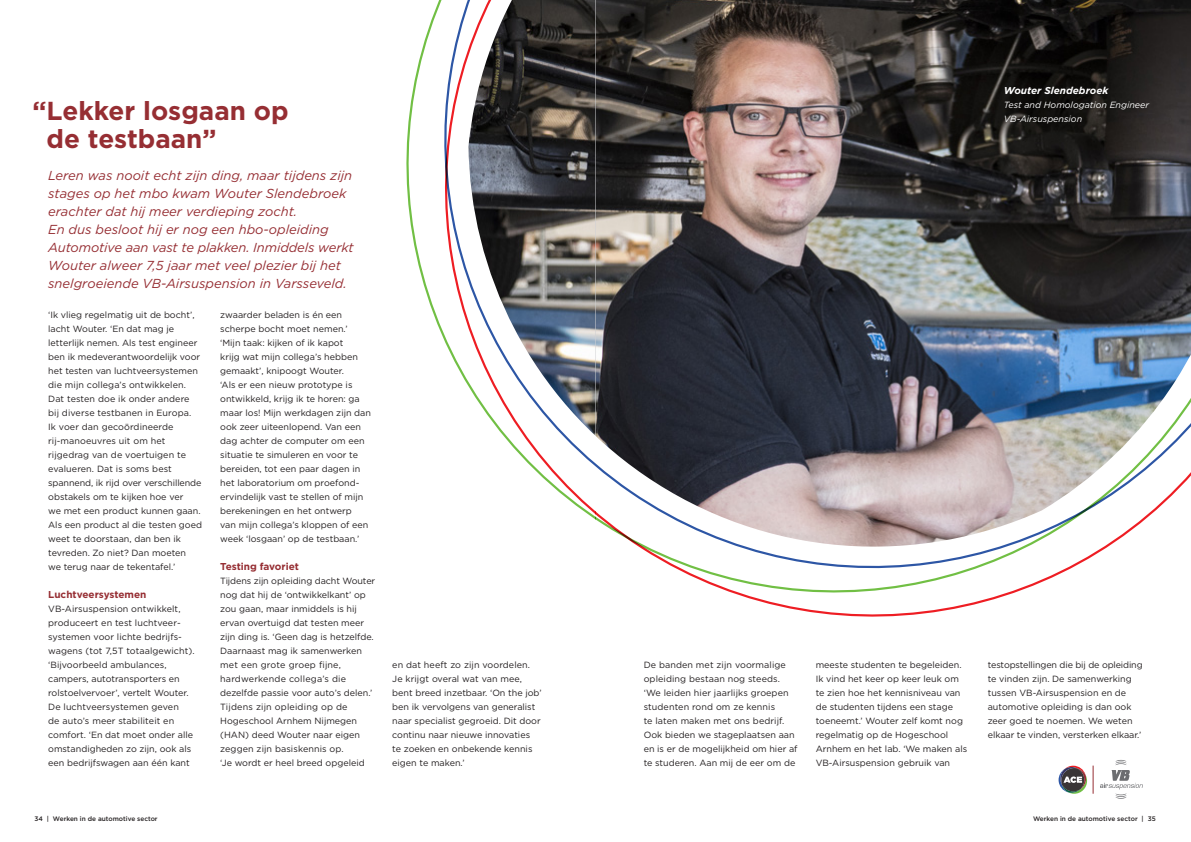
<style>
.page{position:relative;width:1191px;height:842px;background:#fff}
.page>*{position:absolute;margin:0;border:0;box-sizing:border-box;transform-origin:0 0}
.t1{font:700 26px/28px "Gotham HTF";color:#962e33}
.t2{font:italic 13px/18px "Gotham HTF";color:#962e33}
.t3{font:700 10px "Gotham HTF";color:#962e33}
.t4{font:italic 700 10px "Gotham HTF";color:#fff}
.t5{font:9px/14px "Gotham HTF";color:#231f20}
.t6{font:italic 9px/14px "Gotham HTF";color:#fff}
.t7{font:500 6.5px "Gotham HTF";color:#231f20}
</style>
<div class="page">
<svg style="left:406px;top:0;width:189px;height:519px"></svg>
<img style="left:595px;top:0;width:596px;height:617px">
<svg style="left:1058px;top:766px;width:35px;height:28px"></svg>
<svg style="left:1100px;top:760px;width:42px;height:39px"></svg>
<p class="t1" style="left:47px;top:96px;width:243px;text-indent:-14px">“Lekker losgaan op de testbaan”</p>
<p class="t2" style="left:48px;top:167px;width:307px">Leren was nooit echt zijn ding, maar tijdens zijn stages op het mbo kwam Wouter Slendebroek erachter dat hij meer verdieping zocht.<br>En dus besloot hij er nog een hbo-opleiding Automotive aan vast te plakken. Inmiddels werkt Wouter alweer 7,5 jaar met veel plezier bij het snelgroeiende VB-Airsuspension in Varsseveld.</p>
<p class="t5" style="left:48px;top:307px;width:155px">‘Ik vlieg regelmatig uit de bocht’, lacht Wouter. ‘En dat mag je letterlijk nemen. Als test engineer ben ik medeverantwoordelijk voor het testen van luchtveersystemen die mijn collega’s ontwikkelen.<br>Dat testen doe ik onder andere bij diverse testbanen in Europa.<br>Ik voer dan gecoördineerde rij-manoeuvres uit om het rijgedrag van de voertuigen te evalueren. Dat is soms best spannend, ik rijd over verschillende obstakels om te kijken hoe ver<br>we met een product kunnen gaan.<br>Als een product al die testen goed weet te doorstaan, dan ben ik tevreden. Zo niet? Dan moeten<br>we terug naar de tekentafel.’</p>
<p class="t3" style="left:48px;top:588px;width:100px">Luchtveersystemen</p>
<p class="t5" style="left:48px;top:601px;width:148px">VB-Airsuspension ontwikkelt, produceert en test luchtveer&shy;systemen voor lichte bedrijfs&shy;wagens (tot 7,5T totaalgewicht). ‘Bijvoorbeeld ambulances, campers, autotransporters en rolstoelvervoer’, vertelt Wouter.<br>De luchtveersystemen geven<br>de auto’s meer stabiliteit en comfort. ‘En dat moet onder alle omstandigheden zo zijn, ook als een bedrijfswagen aan één kant</p>
<p class="t5" style="left:220px;top:307px;width:152px">zwaarder beladen is én een scherpe bocht moet nemen.’<br>‘Mijn taak: kijken of ik kapot<br>krijg wat mijn collega’s hebben gemaakt’, knipoogt Wouter.<br>‘Als er een nieuw prototype is ontwikkeld, krijg ik te horen: ga maar los! Mijn werkdagen zijn dan ook zeer uiteenlopend. Van een dag achter de computer om een situatie te simuleren en voor te bereiden, tot een paar dagen in het laboratorium om proefond&shy;ervindelijk vast te stellen of mijn berekeningen en het ontwerp<br>van mijn collega’s kloppen of een week ‘losgaan’ op de testbaan.’</p>
<p class="t3" style="left:220px;top:560px;width:80px">Testing favoriet</p>
<p class="t5" style="left:220px;top:573px;width:156px">Tijdens zijn opleiding dacht Wouter nog dat hij de ‘ontwikkelkant’ op zou gaan, maar inmiddels is hij ervan overtuigd dat testen meer zijn ding is. ‘Geen dag is hetzelfde.<br>Daarnaast mag ik samenwerken met een grote groep fijne, hardwerkende collega’s die dezelfde passie voor auto’s delen.’<br>Tijdens zijn opleiding op de<br>Hogeschool Arnhem Nijmegen (HAN) deed Wouter naar eigen zeggen zijn basiskennis op.<br>‘Je wordt er heel breed opgeleid</p>
<p class="t5" style="left:392px;top:657px;width:151px">en dat heeft zo zijn voordelen.<br>Je krijgt overal wat van mee, bent breed inzetbaar. ‘On the job’ ben ik vervolgens van generalist naar specialist gegroeid. Dit door continu naar nieuwe innovaties<br>te zoeken en onbekende kennis eigen te maken.’</p>
<p class="t7" style="left:35px;top:814px;width:125px">34 | Werken in de automotive sector</p>
<p class="t4" style="left:1003px;top:84px;width:106px">Wouter Slendebroek</p>
<p class="t6" style="left:1003px;top:97px;width:147px">Test and Homologation Engineer<br>VB-Airsuspension</p>
<p class="t5" style="left:643px;top:657px;width:155px">De banden met zijn voormalige opleiding bestaan nog steeds. ‘We leiden hier jaarlijks groepen studenten rond om ze kennis<br>te laten maken met ons bedrijf.<br>Ook bieden we stageplaatsen aan en is er de mogelijkheid om hier af te studeren. Aan mij de eer om de</p>
<p class="t5" style="left:815px;top:657px;width:153px">meeste studenten te begeleiden.<br>Ik vind het keer op keer leuk om te zien hoe het kennisniveau van de studenten tijdens een stage toeneemt.’ Wouter zelf komt nog regelmatig op de Hogeschool<br>Arnhem en het lab. ‘We maken als<br>VB-Airsuspension gebruik van</p>
<p class="t5" style="left:987px;top:657px;width:156px">testopstellingen die bij de opleiding te vinden zijn. De samenwerking tussen VB-Airsuspension en de automotive opleiding is dan ook zeer goed te noemen. We weten elkaar te vinden, versterken elkaar.’</p>
<p class="t7" style="left:1033px;top:814px;width:124px">Werken in de automotive sector | 35</p>
</div>
